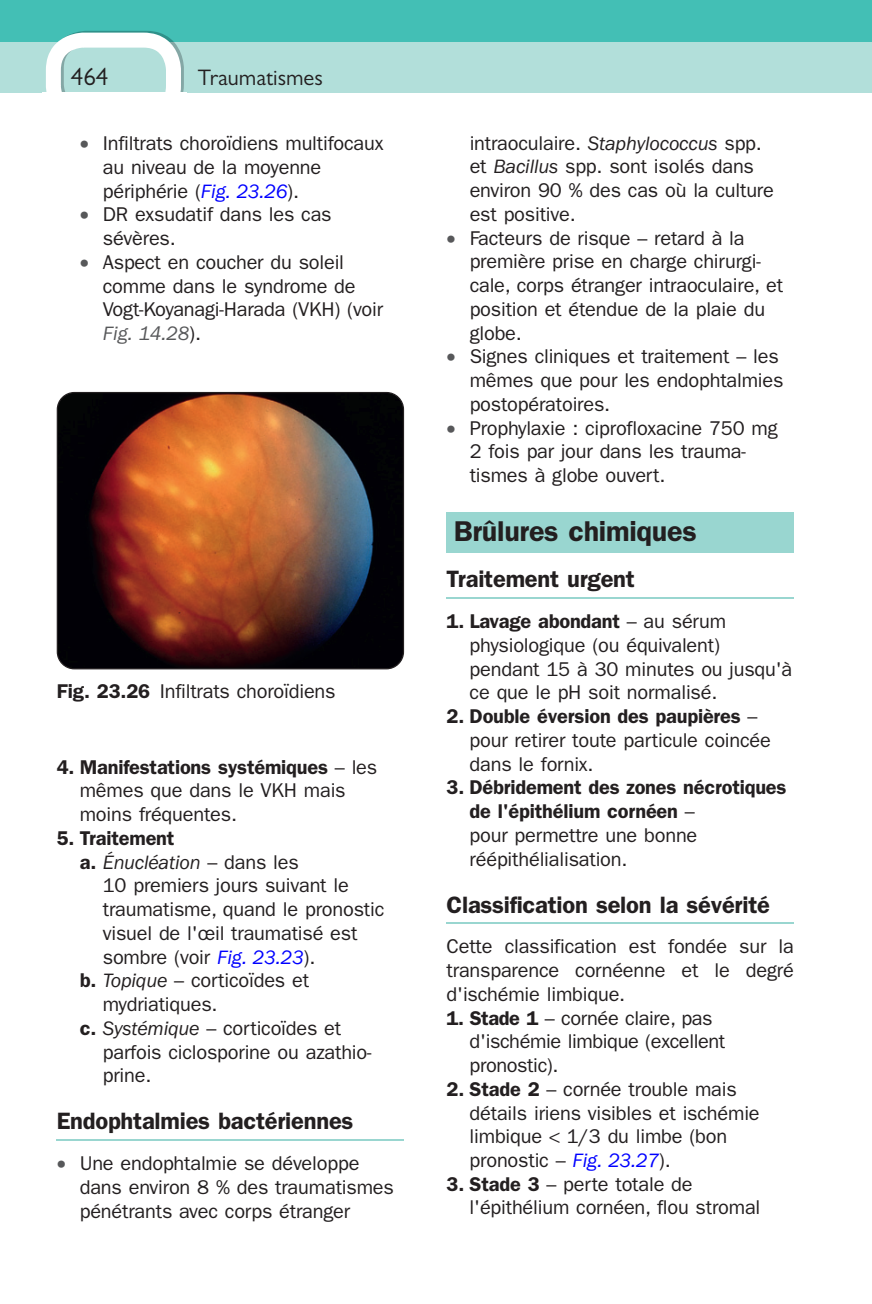
<style>
.page{position:relative;width:872px;height:1304px;background:#fff}
.page>*{position:absolute;margin:0;border:0;box-sizing:border-box;transform-origin:0 0}
.t1{font:600 28.75px "Franklin Gothic";letter-spacing:-.01em;color:#231f20}
.t2{font:25px "Gill Sans";color:#231f20}
.t3{font:600 23.75px "Franklin Gothic";letter-spacing:-.01em;color:#231f20}
.t4{font:22.5px "Gill Sans";color:#231f20}
.t5{font:20px/23.8px "Franklin Gothic";letter-spacing:-.01em;color:#231f20}
.t6{font:600 20px/23.8px "Franklin Gothic";letter-spacing:-.01em;color:#231f20}
.t7{font:italic 20px "Franklin Gothic";letter-spacing:-.01em;color:#231f20}
.s1{color:#57585a}
.s2{font-style:italic;color:#00f}
.s3{font-style:italic;color:#57585a}
.s4{font-weight:600}
.s5{font-weight:600;font-style:normal}
.s6{font-style:normal}
.s7{font-style:italic}
.s8{font-weight:400}
</style>
<div class="page">
<div style="left:0;top:0;width:872px;height:92px;background:#43bfb5"></div>
<div style="left:0;top:42px;width:872px;height:50px;background:#b2dfda"></div>
<svg style="left:46px;top:31px;width:138px;height:61px"></svg>
<hr style="left:57px;top:1139px;width:347px;height:2px;background:#99d6d0">
<div style="left:446px;top:512px;width:348px;height:40px;background:#99d6d0"></div>
<hr style="left:446px;top:597px;width:348px;height:2px;background:#99d6d0">
<hr style="left:446px;top:922px;width:348px;height:2px;background:#99d6d0">
<img style="left:57px;top:393px;width:346px;height:276px">
<div style="left:57px;top:392px;width:347px;height:277px;border:1px solid #231f20;border-radius:17px"></div>
<p class="t2" style="left:71px;top:62px;width:39px">464</p>
<p class="t4" style="left:198px;top:65px;width:127px">Traumatismes</p>
<p class="t5" style="left:103px;top:132px;width:282px;text-indent:-23px"><span class="s1">•</span> Infiltrats choroïdiens multifocaux au niveau de la moyenne périphérie ( <span class="s2">Fig. 23.26</span> ).</p>
<p class="t5" style="left:103px;top:203px;width:230px;text-indent:-23px"><span class="s1">•</span> DR exsudatif dans les cas sévères.</p>
<p class="t5" style="left:103px;top:250px;width:282px;text-indent:-23px"><span class="s1">•</span> Aspect en coucher du soleil comme dans le syndrome de<br>Vogt-Koyanagi-Harada (VKH) (voir<br><span class="s3">Fig. 14.28</span> ).</p>
<p class="t5" style="left:57px;top:679px;width:280px"><span class="s4">Fig. 23.26</span> Infiltrats choroïdiens</p>
<p class="t5" style="left:80px;top:755px;width:299px;text-indent:-23px"><span class="s4">4. Manifestations systémiques</span> – les mêmes que dans le VKH mais moins fréquentes.</p>
<p class="t6" style="left:57px;top:826px;width:119px">5. Traitement</p>
<p class="t7" style="left:80px;top:851px;width:221px"><span class="s5">a.</span> Énucléation <span class="s6">– dans les</span></p>
<p class="t5" style="left:103px;top:874px;width:247px">10 premiers jours suivant le</p>
<p class="t5" style="left:103px;top:898px;width:283px">traumatisme, quand le pronostic</p>
<p class="t5" style="left:103px;top:921px;width:256px">visuel de l'œil traumatisé est</p>
<p class="t5" style="left:103px;top:945px;width:214px">sombre (voir <span class="s2">Fig. 23.23</span> ).</p>
<p class="t5" style="left:80px;top:969px;width:231px"><span class="s4">b.</span> <span class="s7">Topique</span> – corticoïdes et</p>
<p class="t5" style="left:103px;top:993px;width:116px">mydriatiques.</p>
<p class="t5" style="left:80px;top:1016px;width:263px"><span class="s4">c.</span> <span class="s7">Systémique</span> – corticoïdes et</p>
<p class="t5" style="left:103px;top:1040px;width:270px">parfois ciclosporine ou azathio-</p>
<p class="t5" style="left:103px;top:1064px;width:50px">prine.</p>
<p class="t3" style="left:57px;top:1107px;width:298px">Endophtalmies bactériennes</p>
<p class="t5" style="left:80px;top:1152px;width:315px;text-indent:-23px"><span class="s1">•</span> Une endophtalmie se développe dans environ 8 % des traumatismes pénétrants avec corps étranger</p>
<p class="t5" style="left:469px;top:131px;width:306px">intraoculaire. <span class="s7">Staphylococcus</span> spp. et <span class="s7">Bacillus</span> spp. sont isolés dans environ 90 % des cas où la culture est positive.</p>
<p class="t5" style="left:469px;top:226px;width:315px;text-indent:-23px"><span class="s1">•</span> Facteurs de risque – retard à la première prise en charge chirurgi&shy;cale, corps étranger intraoculaire, et position et étendue de la plaie du globe.</p>
<p class="t5" style="left:469px;top:345px;width:315px;text-indent:-23px"><span class="s1">•</span> Signes cliniques et traitement – les mêmes que pour les endophtalmies postopératoires.</p>
<p class="t5" style="left:469px;top:416px;width:309px;text-indent:-23px"><span class="s1">•</span> Prophylaxie : ciprofloxacine 750 mg<br>2 fois par jour dans les trauma&shy;tismes à globe ouvert.</p>
<h1 class="t1" style="left:454px;top:514px;width:244px">Brûlures chimiques</h1>
<p class="t3" style="left:446px;top:565px;width:190px">Traitement urgent</p>
<p class="t5" style="left:469px;top:610px;width:324px;text-indent:-23px"><span class="s4">1. Lavage abondant</span> – au sérum physiologique (ou équivalent) pendant 15 à 30 minutes ou jusqu'à ce que le pH soit normalisé.</p>
<p class="t5" style="left:469px;top:705px;width:303px;text-indent:-23px"><span class="s4">2. Double éversion des paupières</span> – pour retirer toute particule coincée dans le fornix.</p>
<p class="t6" style="left:469px;top:776px;width:318px;text-indent:-23px">3. Débridement des zones nécrotiques de l'épithélium cornéen <span class="s8">–<br>pour permettre une bonne réépithélialisation.</span></p>
<p class="t3" style="left:446px;top:890px;width:325px">Classification selon la sévérité</p>
<p class="t5" style="left:446px;top:935px;width:349px;text-align:justify">Cette classification est fondée sur la transparence cornéenne et le degré d'ischémie limbique.</p>
<p class="t5" style="left:469px;top:1006px;width:257px;text-indent:-23px"><span class="s4">1. Stade 1</span> – cornée claire, pas d'ischémie limbique (excellent pronostic).</p>
<p class="t5" style="left:469px;top:1077px;width:291px;text-indent:-23px"><span class="s4">2. Stade 2</span> – cornée trouble mais détails iriens visibles et ischémie limbique 1/3 du limbe (bon pronostic – <span class="s2">Fig. 23.27</span> ).</p>
<p class="t5" style="left:469px;top:1172px;width:292px;text-indent:-23px"><span class="s4">3. Stade 3</span> – perte totale de l'épithélium cornéen, flou stromal</p>
</div>
